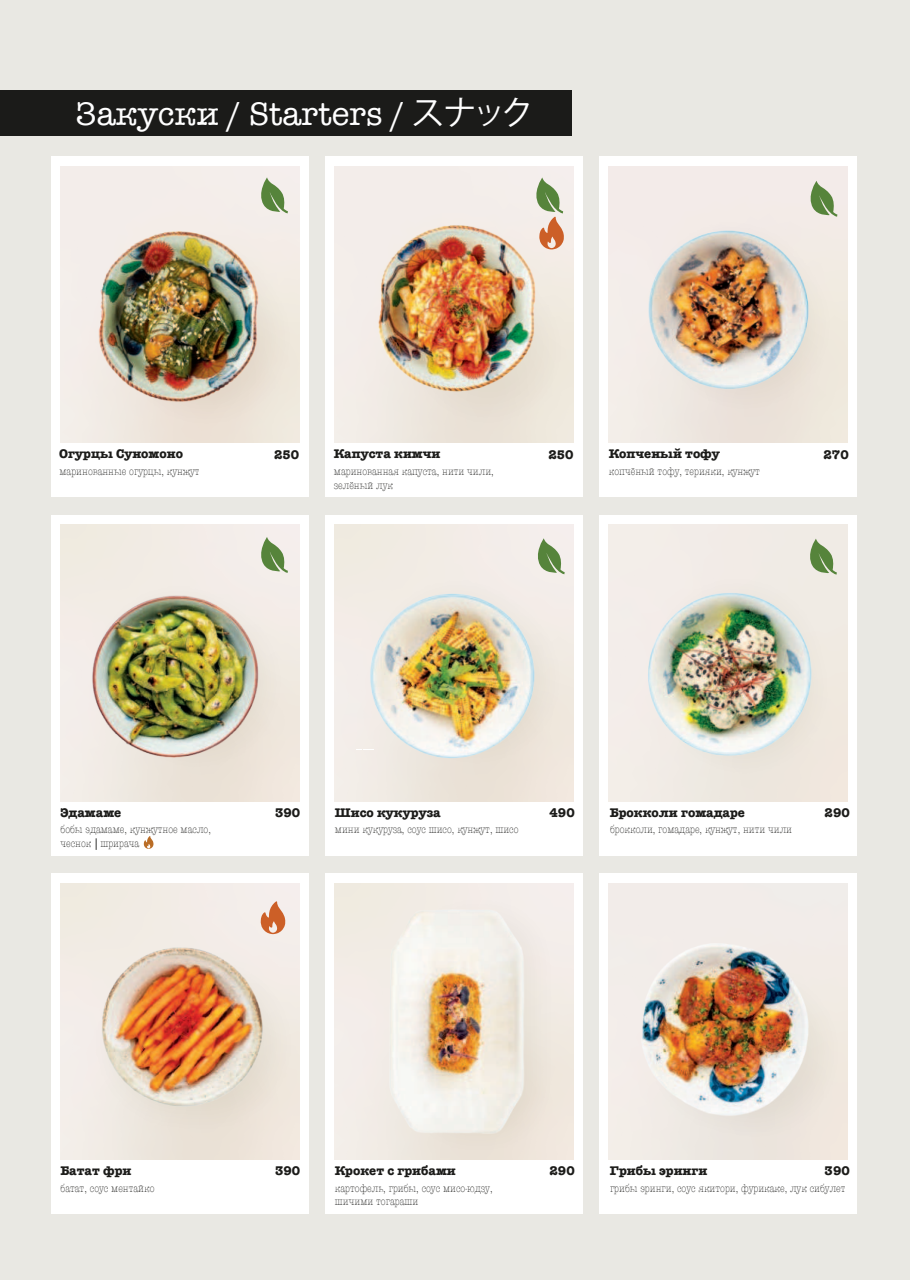
<style>
.page{position:relative;width:910px;height:1280px;background:#e9e8e3}
.page>*{position:absolute;margin:0;border:0;box-sizing:border-box;transform-origin:0 0}
.t1{font:33.45px "American Typewriter";color:#fff}
.t2{font:700 12.9px "American Typewriter";color:#1b1b19}
.t3{font:300 condensed 11.55px/13.8px "American Typewriter";color:#1b1b19}
.s1{font-family:"Koz Go Pr 6 N"}
.s2{font-weight:400;font-stretch:normal}
</style>
<div class="page">
<div style="left:51px;top:874px;width:258px;height:340px;background:#fff"></div>
<div style="left:325px;top:874px;width:257px;height:340px;background:#fff"></div>
<div style="left:599px;top:874px;width:257px;height:340px;background:#fff"></div>
<div style="left:51px;top:515px;width:258px;height:340px;background:#fff"></div>
<div style="left:325px;top:515px;width:257px;height:340px;background:#fff"></div>
<div style="left:599px;top:515px;width:257px;height:340px;background:#fff"></div>
<div style="left:599px;top:157px;width:257px;height:340px;background:#fff"></div>
<div style="left:325px;top:157px;width:257px;height:340px;background:#fff"></div>
<div style="left:51px;top:157px;width:258px;height:340px;background:#fff"></div>
<div style="left:60px;top:166px;width:239px;height:277px;background:#f3edea"></div>
<div style="left:60px;top:525px;width:239px;height:276px;background:#f2ece6"></div>
<div style="left:334px;top:525px;width:239px;height:276px;background:#f3ede8"></div>
<div style="left:608px;top:525px;width:239px;height:276px;background:#f3ede8"></div>
<div style="left:60px;top:883px;width:239px;height:277px;background:#f2ece4"></div>
<div style="left:334px;top:883px;width:239px;height:277px;background:#f3ede8"></div>
<div style="left:608px;top:883px;width:239px;height:277px;background:#f2ece9"></div>
<div style="left:334px;top:166px;width:239px;height:277px;background:#f3edea"></div>
<div style="left:608px;top:166px;width:239px;height:277px;background:#f3ece9"></div>
<div style="left:0;top:91px;width:572px;height:45px;background:#1b1b19"></div>
<svg style="left:261px;top:177px;width:24px;height:23px"></svg>
<img style="left:269px;top:200px;width:31px;height:243px">
<svg style="left:536px;top:177px;width:24px;height:27px"></svg>
<img style="left:406px;top:204px;width:177px;height:258px">
<img style="left:696px;top:185px;width:161px;height:261px">
<svg style="left:814px;top:181px;width:23px;height:36px"></svg>
<img style="left:356px;top:543px;width:227px;height:257px">
<img style="left:615px;top:541px;width:242px;height:269px">
<svg style="left:533px;top:538px;width:32px;height:36px"></svg>
<svg style="left:805px;top:539px;width:32px;height:36px"></svg>
<svg style="left:256px;top:537px;width:32px;height:36px"></svg>
<img style="left:369px;top:873px;width:214px;height:314px">
<img style="left:705px;top:926px;width:152px;height:248px">
<svg style="left:261px;top:901px;width:24px;height:33px"></svg>
<svg style="left:144px;top:836px;width:10px;height:13px"></svg>
<img style="left:98px;top:200px;width:171px;height:243px">
<img style="left:378px;top:210px;width:177px;height:194px">
<img style="left:648px;top:185px;width:178px;height:244px">
<img style="left:85px;top:558px;width:182px;height:243px">
<img style="left:360px;top:567px;width:184px;height:218px">
<img style="left:633px;top:554px;width:185px;height:241px">
<img style="left:91px;top:919px;width:182px;height:217px">
<img style="left:376px;top:902px;width:155px;height:240px">
<img style="left:642px;top:926px;width:178px;height:193px">
<h1 class="t1" style="left:76px;top:88px;width:460px">Закуски / Starters / <span class="s1">スナック</span></h1>
<p class="t2" style="left:59px;top:443px;width:125px">Огурцы Суномоно</p>
<p class="t2" style="left:274px;top:447px;width:27px">250</p>
<p class="t3" style="left:59px;top:464px;width:142px">маринованные огурцы, кунжут</p>
<p class="t2" style="left:334px;top:443px;width:108px">Капуста кимчи</p>
<p class="t2" style="left:548px;top:447px;width:27px">250</p>
<p class="t3" style="left:334px;top:464px;width:161px">маринованная капуста, нити чили, зелёный лук</p>
<p class="t2" style="left:609px;top:443px;width:113px">Копченый тофу</p>
<p class="t2" style="left:823px;top:447px;width:27px">270</p>
<p class="t3" style="left:609px;top:464px;width:153px">копчёный тофу, терияки, кунжут</p>
<p class="t2" style="left:60px;top:801px;width:62px">Эдамаме</p>
<p class="t2" style="left:275px;top:805px;width:27px">390</p>
<p class="t3" style="left:61px;top:822px;width:152px">бобы эдамаме, кунжутное масло, чеснок <span class="s2">|</span>шрирача</p>
<p class="t2" style="left:335px;top:801px;width:108px">Шисо кукуруза</p>
<p class="t2" style="left:550px;top:805px;width:27px">490</p>
<p class="t3" style="left:335px;top:822px;width:185px">мини кукуруза, соус шисо, кунжут, шисо</p>
<p class="t2" style="left:610px;top:801px;width:137px">Брокколи гомадаре</p>
<p class="t2" style="left:825px;top:805px;width:27px">290</p>
<p class="t3" style="left:610px;top:822px;width:184px">брокколи, гомадаре, кунжут, нити чили</p>
<p class="t2" style="left:60px;top:1159px;width:73px">Батат фри</p>
<p class="t2" style="left:275px;top:1163px;width:27px">390</p>
<p class="t3" style="left:61px;top:1181px;width:95px">батат, соус ментайко</p>
<p class="t2" style="left:335px;top:1159px;width:123px">Крокет с грибами</p>
<p class="t2" style="left:550px;top:1163px;width:27px">290</p>
<p class="t3" style="left:335px;top:1181px;width:159px">картофель, грибы, соус мисо-юдзу, шичими тогараши</p>
<p class="t2" style="left:610px;top:1159px;width:99px">Грибы эринги</p>
<p class="t2" style="left:825px;top:1163px;width:27px">390</p>
<p class="t3" style="left:610px;top:1181px;width:237px">грибы эринги, соус якитори, фурикаке, лук сибулет</p>
</div>
